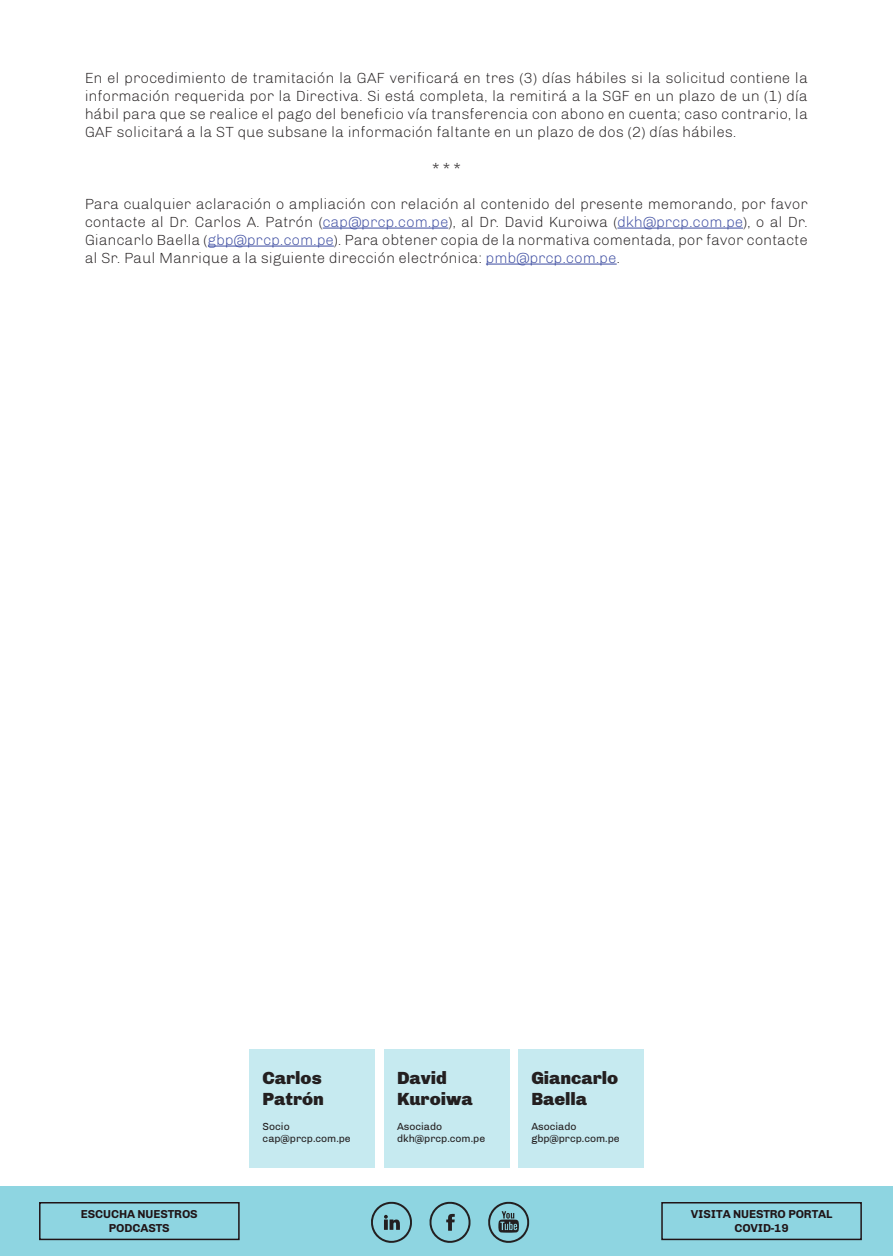
<style>
.page{position:relative;width:893px;height:1256px;background:#fff}
.page>*{position:absolute;margin:0;border:0;box-sizing:border-box;transform-origin:0 0}
.t1{font:900 18px/21.6px "Chivo";color:#231f20}
.t2{font:300 15px/18px "Chivo";color:#231f20;text-align:justify}
.t3{font:700 11.85px/14.1px "Chivo";letter-spacing:-.01em;color:#201417;text-align:center}
.t4{font:10.5px/12.6px "Chivo";color:#231f20}
.s1{color:#3b4ba0}
</style>
<div class="page">
<hr style="left:323px;top:228px;width:125px;height:1px;background:#3b4ba0">
<hr style="left:617px;top:228px;width:126px;height:1px;background:#3b4ba0">
<hr style="left:208px;top:246px;width:126px;height:1px;background:#3b4ba0">
<hr style="left:486px;top:264px;width:131px;height:1px;background:#3b4ba0">
<div style="left:0;top:1187px;width:893px;height:69px;background:#8ed5e1"></div>
<svg style="left:371px;top:1202px;width:41px;height:41px"></svg>
<svg style="left:429px;top:1202px;width:41px;height:41px"></svg>
<svg style="left:488px;top:1202px;width:41px;height:41px"></svg>
<div style="left:661px;top:1202px;width:201px;height:38px;border:2px solid #201417"></div>
<div style="left:39px;top:1202px;width:201px;height:38px;border:2px solid #201417"></div>
<div style="left:249px;top:1049px;width:126px;height:119px;background:#c6eaf0"></div>
<div style="left:384px;top:1049px;width:125px;height:119px;background:#c6eaf0"></div>
<div style="left:518px;top:1049px;width:126px;height:119px;background:#c6eaf0"></div>
<p class="t2" style="left:85px;top:69px;width:725px">En el procedimiento de tramitación la GAF verificará en tres (3) días hábiles si la solicitud contiene la información requerida por la Directiva. Si está completa, la remitirá a la SGF en un plazo de un (1) día hábil para que se realice el pago del beneficio vía transferencia con abono en cuenta; caso contrario, la GAF solicitará a la ST que subsane la información faltante en un plazo de dos (2) días hábiles.</p>
<p class="t2" style="left:432px;top:159px;width:30px">* * *</p>
<p class="t2" style="left:85px;top:195px;width:725px">Para cualquier aclaración o ampliación con relación al contenido del presente memorando, por favor contacte al Dr. Carlos A. Patrón (<span class="s1">cap@prcp.com.pe</span>), al Dr. David Kuroiwa (<span class="s1">dkh@prcp.com.pe</span>), o al Dr.<br>Giancarlo Baella (<span class="s1">gbp@prcp.com.pe</span>). Para obtener copia de la normativa comentada, por favor contacte al Sr. Paul Manrique a la siguiente dirección electrónica: <span class="s1">pmb@prcp.com.pe</span>.</p>
<p class="t3" style="left:81px;top:1207px;width:118px">ESCUCHA NUESTROS<br>PODCASTS</p>
<p class="t1" style="left:263px;top:1067px;width:63px">Carlos<br>Patrón</p>
<p class="t4" style="left:263px;top:1120px;width:90px">Socio cap@prcp.com.pe</p>
<p class="t1" style="left:397px;top:1067px;width:77px">David<br>Kuroiwa</p>
<p class="t4" style="left:397px;top:1120px;width:90px">Asociado dkh@prcp.com.pe</p>
<p class="t1" style="left:531px;top:1067px;width:88px">Giancarlo<br>Baella</p>
<p class="t4" style="left:531px;top:1120px;width:90px">Asociado gbp@prcp.com.pe</p>
<p class="t3" style="left:691px;top:1207px;width:143px">VISITA NUESTRO PORTAL<br>COVID-19</p>
</div>
